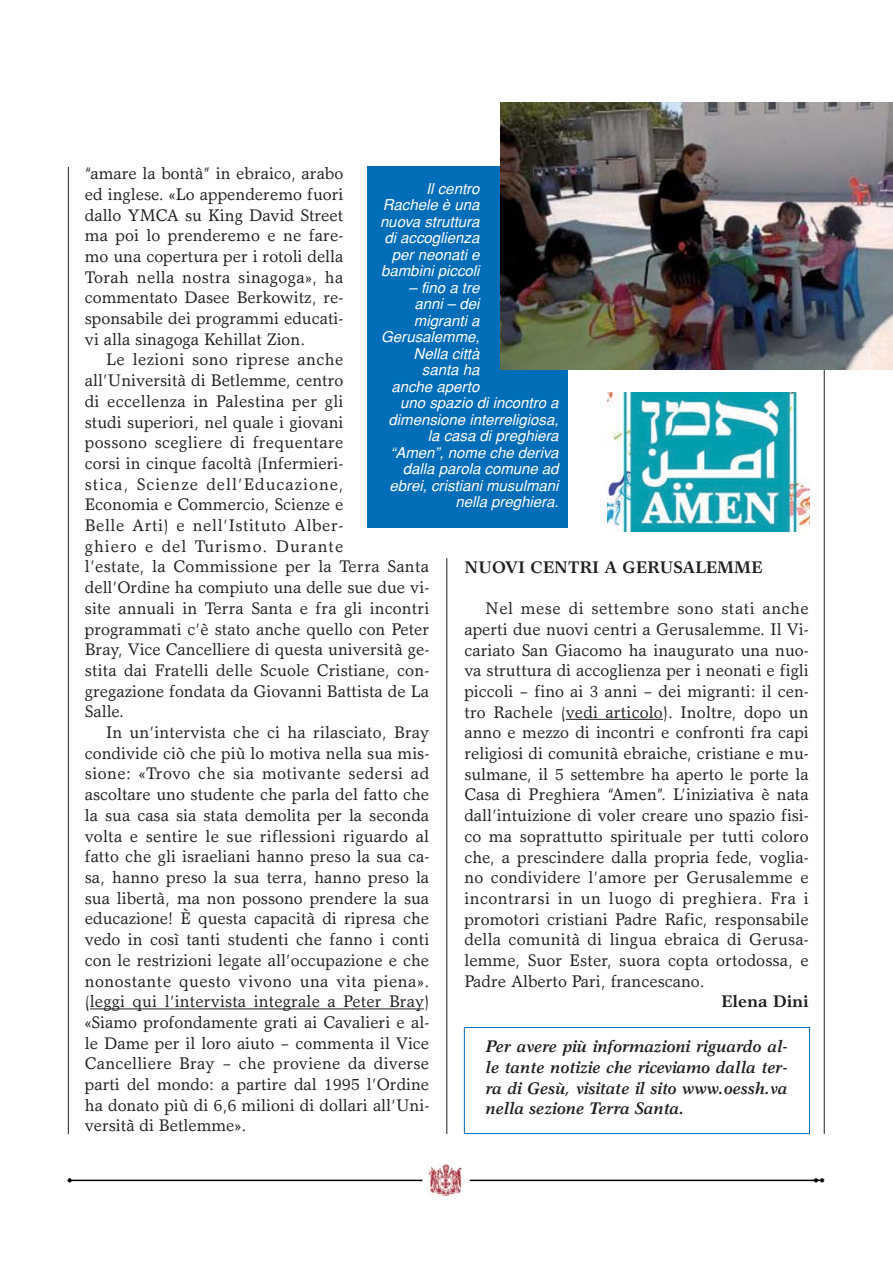
<style>
.page{position:relative;width:893px;height:1263px;background:#fff}
.page>*{position:absolute;margin:0;border:0;box-sizing:border-box;transform-origin:0 0}
.t1{font:16.95px/20.7px "Garth Graphic";color:#231f20;text-align:justify}
.t2{font:italic 700 16.95px/20.7px "Garth Graphic";color:#231f20;text-align:justify;scale:.96 1}
.t3{font:700 16.95px "Garth Graphic";color:#231f20}
.t4{font:italic 15px/16.5px "Helvetica";color:#fff;text-align:right}
</style>
<div class="page">
<div style="left:464px;top:1027px;width:346px;height:107px;border:1px solid #006db8"></div>
<hr style="left:68px;top:167px;width:1px;height:967px;background:#231f20">
<hr style="left:824px;top:167px;width:1px;height:967px;background:#231f20">
<hr style="left:90px;top:1008px;width:264px;height:1px;background:#231f20">
<hr style="left:352px;top:1008px;width:63px;height:1px;background:#231f20">
<hr style="left:575px;top:719px;width:88px;height:1px;background:#231f20">
<hr style="left:447px;top:558px;width:1px;height:576px;background:#231f20">
<img style="left:67px;top:1162px;width:758px;height:34px">
<img style="left:428px;top:1162px;width:35px;height:33px">
<div style="left:600px;top:392px;width:210px;height:141px;background:linear-gradient(to bottom,#fff,#fff)"></div>
<img style="left:607px;top:392px;width:203px;height:139px">
<div style="left:367px;top:166px;width:201px;height:361px;background:#006db8"></div>
<img style="left:500px;top:102px;width:393px;height:268px">
<p class="t1" style="left:85px;top:165px;width:260px">“amare la bontà” in ebraico, arabo ed inglese. «Lo appenderemo fuori dallo YMCA su King David Street ma poi lo prenderemo e ne fare&shy;mo una copertura per i rotoli della Torah nella nostra sinagoga», ha commentato Dasee Berkowitz, re&shy;sponsabile dei programmi educati&shy;vi alla sinagoga Kehillat Zion.</p>
<p class="t1" style="left:85px;top:351px;width:346px;text-align:left;text-indent:21px">Le lezioni sono riprese anche all’Università di Betlemme, centro<br>di eccellenza in Palestina per gli<br>studi superiori, nel quale i giovani<br>possono scegliere di frequentare<br>corsi in cinque facoltà (Infermieri-<br>stica, Scienze dell’Educazione,<br>Economia e Commercio, Scienze e<br>Belle Arti) e nell’Istituto Alber-<br>ghiero e del Turismo. Durante<br>l’estate, la Commissione per la Terra Santa dell’Ordine ha compiuto una delle sue due vi&shy;site annuali in Terra Santa e fra gli incontri programmati c’è stato anche quello con Peter Bray, Vice Cancelliere di questa università ge&shy;stita dai Fratelli delle Scuole Cristiane, con&shy;gregazione fondata da Giovanni Battista de La Salle.</p>
<p class="t1" style="left:85px;top:724px;width:346px;text-indent:21px">In un’intervista che ci ha rilasciato, Bray condivide ciò che più lo motiva nella sua mis&shy;sione: «Trovo che sia motivante sedersi ad ascoltare uno studente che parla del fatto che la sua casa sia stata demolita per la seconda volta e sentire le sue riflessioni riguardo al fatto che gli israeliani hanno preso la sua ca&shy;sa, hanno preso la sua terra, hanno preso la sua libertà, ma non possono prendere la sua educazione! È questa capacità di ripresa che vedo in così tanti studenti che fanno i conti con le restrizioni legate all’occupazione e che nonostante questo vivono una vita piena». (leggi qui l’intervista integrale a Peter Bray) «Siamo profondamente grati ai Cavalieri e al&shy;le Dame per il loro aiuto – commenta il Vice Cancelliere Bray – che proviene da diverse parti del mondo: a partire dal 1995 l’Ordine ha donato più di 6,6 milioni di dollari all’Uni&shy;versità di Betlemme».</p>
<p class="t4" style="left:380px;top:181px;width:104px">Il centro<br>Rachele è una nuova struttura di accoglienza per neonati e bambini piccoli</p>
<p class="t4" style="left:409px;top:280px;width:75px">– fino a tre</p>
<p class="t4" style="left:414px;top:297px;width:69px">anni – dei</p>
<p class="t4" style="left:414px;top:313px;width:70px">migranti a</p>
<p class="t4" style="left:381px;top:330px;width:103px">Gerusalemme,</p>
<p class="t4" style="left:414px;top:346px;width:70px">Nella città</p>
<p class="t4" style="left:422px;top:363px;width:62px">santa ha</p>
<p class="t4" style="left:391px;top:379px;width:93px">anche aperto</p>
<p class="t4" style="left:400px;top:396px;width:163px">uno spazio di incontro a</p>
<p class="t4" style="left:389px;top:412px;width:174px">dimensione interreligiosa,</p>
<p class="t4" style="left:428px;top:429px;width:135px">la casa di preghiera</p>
<p class="t4" style="left:390px;top:445px;width:173px">“Amen”, nome che deriva</p>
<p class="t4" style="left:403px;top:462px;width:160px">dalla parola comune ad</p>
<p class="t4" style="left:389px;top:478px;width:174px">ebrei, cristiani musulmani</p>
<p class="t4" style="left:455px;top:495px;width:108px">nella preghiera.</p>
<p class="t3" style="left:464px;top:560px;width:299px">NUOVI CENTRI A GERUSALEMME</p>
<p class="t1" style="left:464px;top:600px;width:346px;text-indent:21px">Nel mese di settembre sono stati anche aperti due nuovi centri a Gerusalemme. Il Vi&shy;cariato San Giacomo ha inaugurato una nuo&shy;va struttura di accoglienza per i neonati e figli piccoli – fino ai 3 anni – dei migranti: il cen&shy;tro Rachele (vedi articolo). Inoltre, dopo un anno e mezzo di incontri e confronti fra capi religiosi di comunità ebraiche, cristiane e mu&shy;sulmane, il 5 settembre ha aperto le porte la Casa di Preghiera “Amen”. L’iniziativa è nata dall’intuizione di voler creare uno spazio fisi&shy;co ma soprattutto spirituale per tutti coloro che, a prescindere dalla propria fede, voglia&shy;no condividere l’amore per Gerusalemme e incontrarsi in un luogo di preghiera. Fra i promotori cristiani Padre Rafic, responsabile della comunità di lingua ebraica di Gerusa&shy;lemme, Suor Ester, suora copta ortodossa, e Padre Alberto Pari, francescano.</p>
<p class="t3" style="left:721px;top:995px;width:89px">Elena Dini</p>
<p class="t2" style="left:486px;top:1038px;width:316px">Per avere più informazioni riguardo al&shy;le tante notizie che riceviamo dalla ter&shy;ra di Gesù, visitate il sito www.oessh.va nella sezione Terra Santa.</p>
</div>
